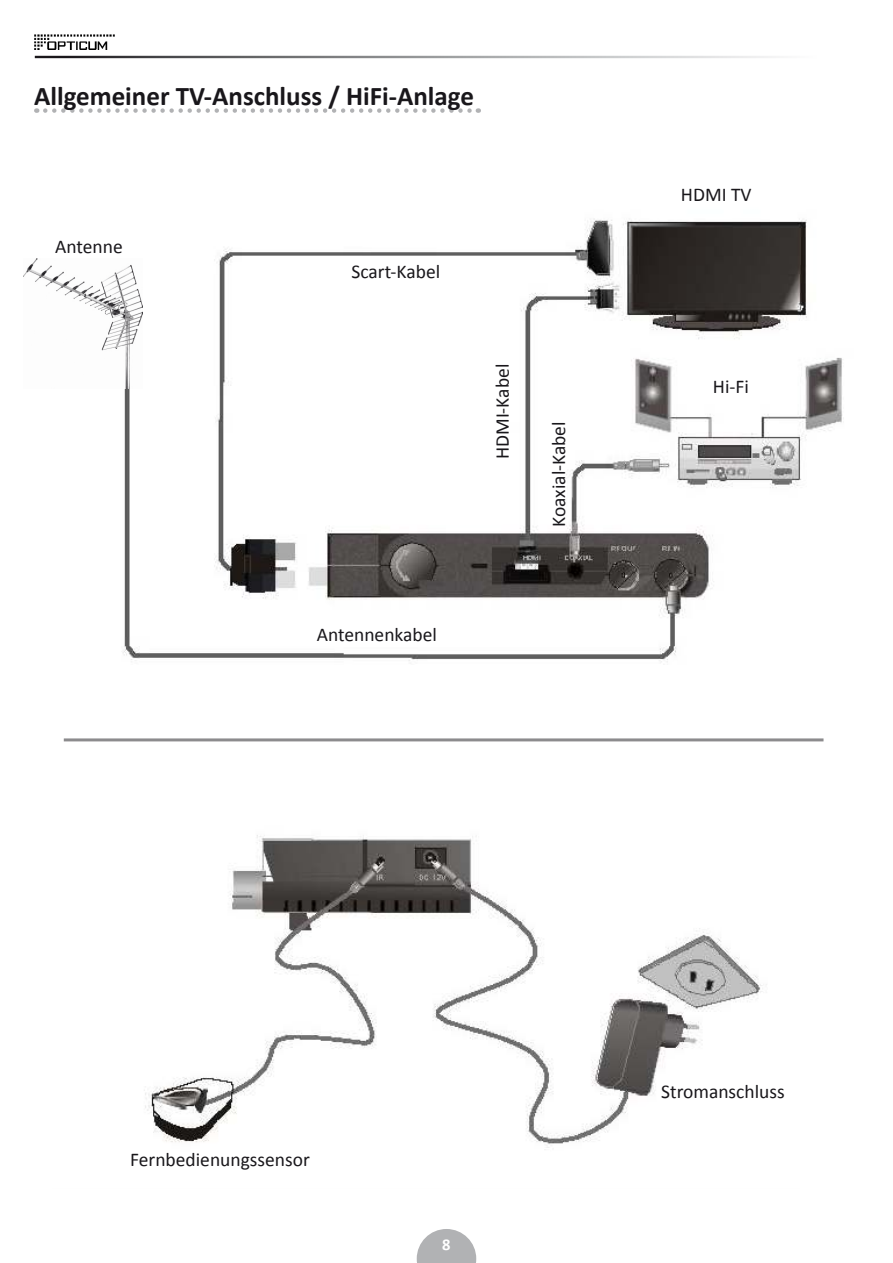
<style>
.page{position:relative;width:893px;height:1263px;background:#fff}
.page>*{position:absolute;margin:0;border:0;box-sizing:border-box;transform-origin:0 0}
.t1{font:700 27px "Calibri";color:#19171b}
.t2{font:19.5px "Calibri";color:#19171b}
.t3{font:700 16.5px "Calibri";color:#fff}
</style>
<div class="page">
<img style="left:35px;top:56px;width:741px;height:2px">
<img style="left:34px;top:34px;width:81px;height:16px">
<div style="left:109px;top:37px;width:9px;height:5px;background:#fff"></div>
<svg style="left:417px;top:1229px;width:59px;height:34px"></svg>
<svg style="left:45px;top:108px;width:434px;height:5px"></svg>
<img style="left:144px;top:835px;width:623px;height:313px">
<img style="left:122px;top:218px;width:722px;height:444px">
<hr style="left:64px;top:738px;width:759px;height:3px;background:#19171b">
<div style="left:29px;top:204px;width:181px;height:183px;background:#fff"></div>
<img style="left:23px;top:259px;width:120px;height:129px">
<h1 class="t1" style="left:34px;top:85px;width:441px">Allgemeiner TV-Anschluss / HiFi-Anlage</h1>
<p class="t2" style="left:55px;top:237px;width:69px">Antenne</p>
<p class="t2" style="left:351px;top:263px;width:90px">Scart-Kabel</p>
<p class="t2" style="left:317px;top:625px;width:122px">Antennenkabel</p>
<p class="t2" style="left:493px;top:459px;width:97px;rotate:-90deg">HDMI-Kabel</p>
<p class="t2" style="left:546px;top:527px;width:107px;rotate:-90deg">Koaxial-Kabel</p>
<p class="t2" style="left:681px;top:185px;width:72px">HDMI TV</p>
<p class="t2" style="left:713px;top:378px;width:37px">Hi-Fi</p>
<p class="t2" style="left:130px;top:1147px;width:181px">Fernbedienungssensor</p>
<p class="t3" style="left:442px;top:1238px;width:10px">8</p>
<p class="t2" style="left:661px;top:1079px;width:125px">Stromanschluss</p>
</div>
